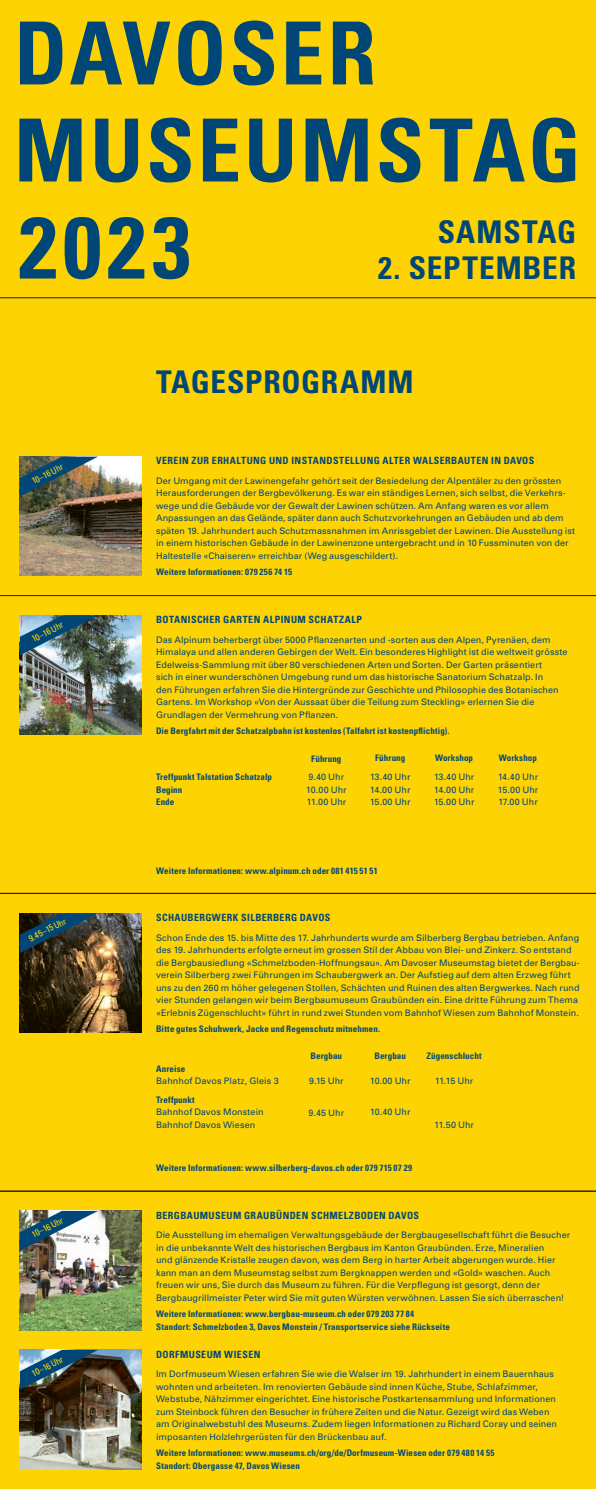
<style>
.page{position:relative;width:596px;height:1489px;background:#fff}
.page>*{position:absolute;margin:0;border:0;box-sizing:border-box;transform-origin:0 0}
.t1{font:700 condensed 87px/97px "Univers";letter-spacing:.035em;color:#004778}
.t2{font:700 condensed 31.2px "Univers";letter-spacing:.025em;color:#004778}
.t3{font:700 condensed 10px "Univers";letter-spacing:.04em;color:#004778}
.t4{font:9px/12.5px "Univers";letter-spacing:.005em;color:#004778}
.t5{font:700 condensed 9px/12.5px "Univers";letter-spacing:.01em;color:#004778}
.t6{font:condensed 9px "Univers";color:#ffdc01}
</style>
<div class="page">
<div style="left:0;top:0;width:595px;height:1488px;background:#fed304"></div>
<img style="left:20px;top:615px;width:122px;height:119px">
<img style="left:20px;top:913px;width:122px;height:119px">
<img style="left:20px;top:615px;width:78px;height:40px">
<svg style="left:20px;top:913px;width:78px;height:40px"></svg>
<img style="left:20px;top:1349px;width:122px;height:119px">
<img style="left:20px;top:1210px;width:122px;height:119px">
<svg style="left:20px;top:1210px;width:78px;height:40px"></svg>
<svg style="left:20px;top:1349px;width:78px;height:40px"></svg>
<img style="left:20px;top:456px;width:122px;height:119px">
<svg style="left:20px;top:456px;width:78px;height:40px"></svg>
<hr style="left:0;top:297px;width:595px;height:1px;background:#231f20">
<hr style="left:0;top:595px;width:595px;height:1px;background:#231f20">
<hr style="left:0;top:892px;width:595px;height:1px;background:#231f20">
<hr style="left:0;top:1190px;width:595px;height:1px;background:#231f20">
<h1 class="t1" style="left:14px;top:4px;width:558px">Davoser<br>Museumstag<br>2023</h1>
<h2 class="t2" style="left:437px;top:212px;width:136px">Samstag</h2>
<h2 class="t2" style="left:378px;top:248px;width:199px">2. september</h2>
<p class="t6" style="left:30px;top:476px;width:36px;rotate:-27deg">10–16 Uhr</p>
<p class="t6" style="left:30px;top:634px;width:36px;rotate:-27deg">10–16 Uhr</p>
<p class="t6" style="left:27px;top:933px;width:42px;rotate:-27deg">9.45–15 Uhr</p>
<p class="t6" style="left:30px;top:1229px;width:36px;rotate:-27deg">10–16 Uhr</p>
<p class="t6" style="left:30px;top:1368px;width:36px;rotate:-27deg">10–16 Uhr</p>
<h2 class="t2" style="left:156px;top:362px;width:259px">Tagesprogramm</h2>
<p class="t3" style="left:156px;top:454px;width:379px">Verein zur Erhaltung und Instandstellung alter Walserbauten in Davos</p>
<p class="t4" style="left:156px;top:474px;width:420px">Der Umgang mit der Lawinengefahr gehört seit der Besiedelung der Alpentäler zu den grössten Herausforderungen der Bergbevölkerung. Es war ein ständiges Lernen, sich selbst, die Verkehrs&shy;wege und die Gebäude vor der Gewalt der Lawinen schützen. Am Anfang waren es vor allem Anpassungen an das Gelände, später dann auch Schutzvorkehrungen an Gebäuden und ab dem späten 19. Jahrhundert auch Schutzmassnahmen im Anrissgebiet der Lawinen. Die Ausstellung ist in einem historischen Gebäude in der Lawinenzone untergebracht und in 10 Fussminuten von der Haltestelle «Chaiseren» erreichbar (Weg ausgeschildert).</p>
<p class="t5" style="left:156px;top:566px;width:137px">Weitere Informationen: 079 256 74 15</p>
<p class="t3" style="left:156px;top:613px;width:207px">Botanischer Garten Alpinum Schatzalp</p>
<p class="t4" style="left:156px;top:633px;width:412px">Das Alpinum beherbergt über 5000 Pflanzenarten und -sorten aus den Alpen, Pyrenäen, dem Himalaya und allen anderen Gebirgen der Welt. Ein besonderes Highlight ist die weltweit grösste Edelweiss-Sammlung mit über 80 verschiedenen Arten und Sorten. Der Garten präsentiert<br>sich in einer wunderschönen Umgebung rund um das historische Sanatorium Schatzalp. In<br>den Führungen erfahren Sie die Hintergründe zur Geschichte und Philosophie des Botanischen Gartens. Im Workshop «Von der Aussaat über die Teilung zum Steckling» erlernen Sie die Grundlagen der Vermehrung von Pflanzen.</p>
<p class="t5" style="left:156px;top:724px;width:295px">Die Bergfahrt mit der Schatzalpbahn ist kostenlos (Talfahrt ist kostenpflichtig).</p>
<p class="t5" style="left:156px;top:770px;width:117px">Treffpunkt Talstation Schatzalp<br>Beginn<br>Ende</p>
<p class="t5" style="left:311px;top:752px;width:32px">Führung</p>
<p class="t4" style="left:306px;top:770px;width:42px">9.40 Uhr<br>10.00 Uhr<br>11.00 Uhr</p>
<p class="t5" style="left:375px;top:751px;width:32px">Führung</p>
<p class="t4" style="left:369px;top:770px;width:42px;text-align:justify">13.40 Uhr 14.00 Uhr 15.00 Uhr</p>
<p class="t5" style="left:435px;top:751px;width:40px">Workshop</p>
<p class="t4" style="left:433px;top:770px;width:42px;text-align:justify">13.40 Uhr 14.00 Uhr 15.00 Uhr</p>
<p class="t5" style="left:498px;top:751px;width:40px">Workshop</p>
<p class="t4" style="left:497px;top:770px;width:42px;text-align:justify">14.40 Uhr 15.00 Uhr 17.00 Uhr</p>
<p class="t5" style="left:156px;top:863px;width:223px">Weitere Informationen: www.alpinum.ch oder 081 415 51 51</p>
<p class="t3" style="left:156px;top:911px;width:176px">Schaubergwerk Silberberg Davos</p>
<p class="t4" style="left:156px;top:930px;width:425px">Schon Ende des 15. bis Mitte des 17. Jahrhunderts wurde am Silberberg Bergbau betrieben. Anfang des 19. Jahrhunderts erfolgte erneut im grossen Stil der Abbau von Blei- und Zinkerz. So entstand die Bergbausiedlung «Schmelzboden-Hoffnungsau». Am Davoser Museumstag bietet der Bergbau&shy;verein Silberberg zwei Führungen im Schaubergwerk an. Der Aufstieg auf dem alten Erzweg führt uns zu den 260 m höher gelegenen Stollen, Schächten und Ruinen des alten Bergwerkes. Nach rund vier Stunden gelangen wir beim Bergbaumuseum Graubünden ein. Eine dritte Führung zum Thema «Erlebnis Zügenschlucht» führt in rund zwei Stunden vom Bahnhof Wiesen zum Bahnhof Monstein.</p>
<p class="t5" style="left:156px;top:1022px;width:225px">Bitte gutes Schuhwerk, Jacke und Regenschutz mitnehmen.</p>
<p class="t5" style="left:156px;top:1062px;width:31px">Anreise</p>
<p class="t4" style="left:156px;top:1074px;width:124px">Bahnhof Davos Platz, Gleis 3</p>
<p class="t5" style="left:156px;top:1093px;width:40px">Treffpunkt</p>
<p class="t4" style="left:156px;top:1105px;width:109px">Bahnhof Davos Monstein<br>Bahnhof Davos Wiesen</p>
<p class="t5" style="left:310px;top:1049px;width:33px">Bergbau</p>
<p class="t4" style="left:309px;top:1074px;width:36px">9.15 Uhr</p>
<p class="t4" style="left:308px;top:1106px;width:37px">9.45 Uhr</p>
<p class="t5" style="left:374px;top:1049px;width:33px">Bergbau</p>
<p class="t4" style="left:369px;top:1074px;width:42px">10.00 Uhr</p>
<p class="t4" style="left:369px;top:1105px;width:42px">10.40 Uhr</p>
<p class="t5" style="left:156px;top:1161px;width:257px">Weitere Informationen: www.silberberg-davos.ch oder 079 715 07 29</p>
<p class="t5" style="left:426px;top:1049px;width:57px">Zügenschlucht</p>
<p class="t4" style="left:434px;top:1074px;width:40px">11.15 Uhr</p>
<p class="t4" style="left:434px;top:1118px;width:41px">11.50 Uhr</p>
<p class="t3" style="left:156px;top:1208px;width:264px">Bergbaumuseum Graubünden Schmelzboden Davos</p>
<p class="t4" style="left:156px;top:1228px;width:415px">Die Ausstellung im ehemaligen Verwaltungsgebäude der Bergbaugesellschaft führt die Besucher in die unbekannte Welt des historischen Bergbaus im Kanton Graubünden. Erze, Mineralien<br>und glänzende Kristalle zeugen davon, was dem Berg in harter Arbeit abgerungen wurde. Hier kann man an dem Museumstag selbst zum Bergknappen werden und «Gold» waschen. Auch freuen wir uns, Sie durch das Museum zu führen. Für die Verpflegung ist gesorgt, denn der Bergbaugrillmeister Peter wird Sie mit guten Würsten verwöhnen. Lassen Sie sich überraschen!</p>
<p class="t5" style="left:156px;top:1307px;width:295px">Weitere Informationen: www.bergbau-museum.ch oder 079 203 77 84<br>Standort: Schmelzboden 3, Davos Monstein / Transportservice siehe Rückseite</p>
<p class="t3" style="left:156px;top:1347px;width:106px">Dorfmuseum Wiesen</p>
<p class="t4" style="left:156px;top:1367px;width:402px">Im Dorfmuseum Wiesen erfahren Sie wie die Walser im 19. Jahrhundert in einem Bauernhaus wohnten und arbeiteten. Im renovierten Gebäude sind innen Küche, Stube, Schlafzimmer, Webstube, Nähzimmer eingerichtet. Eine historische Postkartensammlung und Informationen zum Steinbock führen den Besucher in frühere Zeiten und die Natur. Gezeigt wird das Weben am Originalwebstuhl des Museums. Zudem liegen Informationen zu Richard Coray und seinen imposanten Holzlehrgerüsten für den Brückenbau auf.</p>
<p class="t5" style="left:156px;top:1446px;width:339px">Weitere Informationen: www.museums.ch/org/de/Dorfmuseum-Wiesen oder 079 480 14 55<br>Standort: Obergasse 47, Davos Wiesen</p>
</div>
